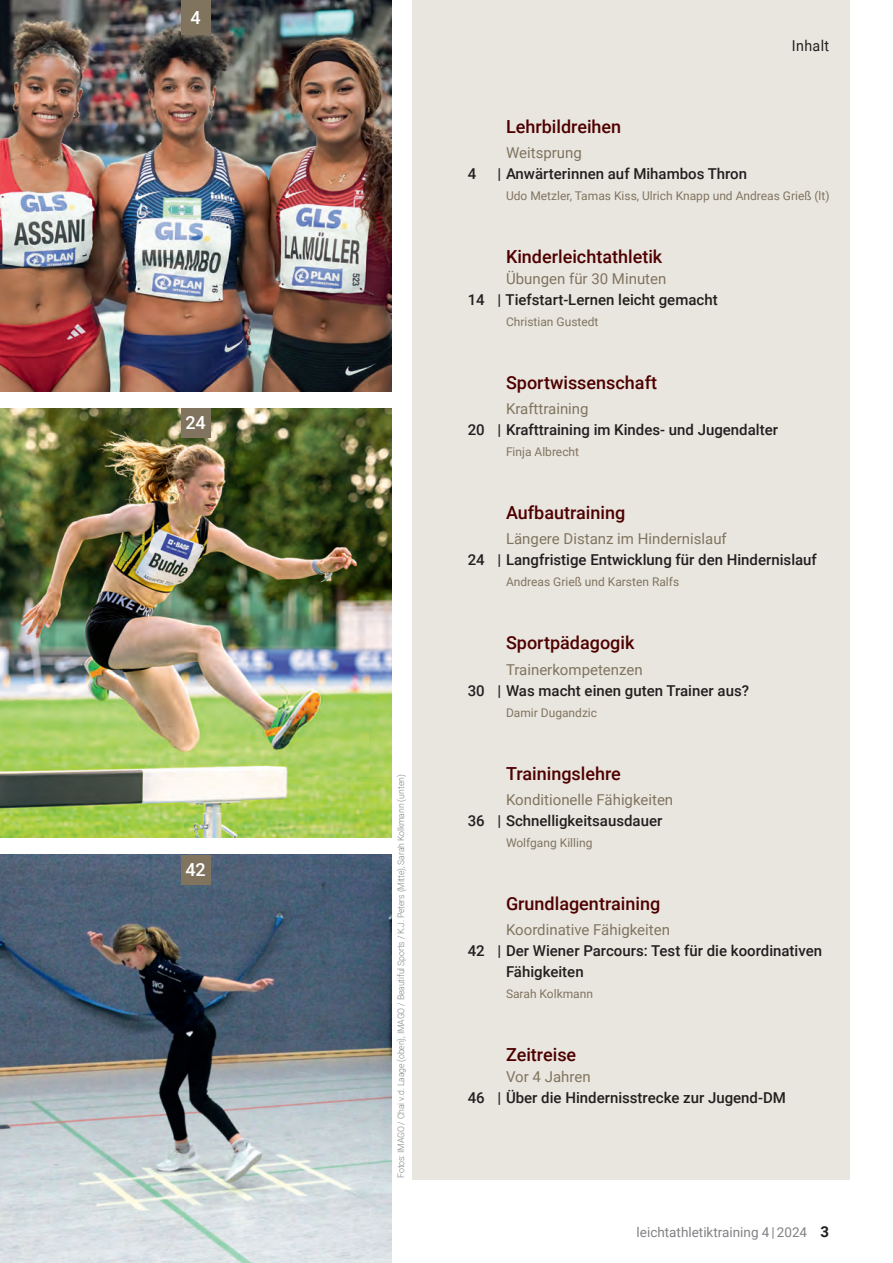
<style>
.page{position:relative;width:893px;height:1263px;background:#fff}
.page>*{position:absolute;margin:0;border:0;box-sizing:border-box;transform-origin:0 0}
.t1{font:500 18px "Roboto";color:#4e0000}
.t2{font:500 18px "Roboto";color:#fff}
.t3{font:500 15px/21px "Roboto";color:#231f20}
.t4{font:15px "Roboto";color:#80745f}
.t5{font:15px "Roboto";letter-spacing:.025em;color:#231f20;scale:.95 1}
.t6{font:13.5px "Roboto";color:#808285}
.t7{font:12px "Roboto";color:#80745f}
.t8{font:300 9px "Roboto";letter-spacing:-.015em;color:#808285}
.s1{font-weight:700;font-size:15px;color:#231f20}
</style>
<div class="page">
<img style="left:0;top:855px;width:391px;height:408px">
<div style="left:181px;top:855px;width:29px;height:29px;background:#80745f"></div>
<div style="left:412px;top:0;width:438px;height:1179px;background:#e9e6e0"></div>
<img style="left:0;top:0;width:391px;height:391px">
<div style="left:181px;top:0;width:29px;height:34px;background:#80745f"></div>
<img style="left:0;top:408px;width:391px;height:430px">
<div style="left:181px;top:408px;width:29px;height:30px;background:#80745f"></div>
<p class="t2" style="left:190px;top:7px;width:12px">4</p>
<p class="t2" style="left:185px;top:412px;width:22px">24</p>
<p class="t2" style="left:185px;top:859px;width:22px">42</p>
<p class="t8" style="left:396px;top:1178px;width:405px;rotate:-90deg">Fotos: IMAGO / Chai v.d. Laage (oben), IMAGO / Beautiful Sports / K.J. Peters (Mitte), Sarah Kolkmann (unten)</p>
<p class="t1" style="left:506px;top:116px;width:117px">Lehrbildreihen</p>
<p class="t4" style="left:506px;top:144px;width:77px">Weitsprung</p>
<p class="t5" style="left:792px;top:37px;width:41px">Inhalt</p>
<p class="t3" style="left:468px;top:163px;width:10px">4</p>
<p class="t3" style="left:497px;top:163px;width:251px">| Anwärterinnen auf Mihambos Thron</p>
<p class="t7" style="left:506px;top:189px;width:325px">Udo Metzler, Tamas Kiss, Ulrich Knapp und Andreas Grieß (lt)</p>
<p class="t1" style="left:506px;top:246px;width:158px">Kinderleichtathletik</p>
<p class="t4" style="left:506px;top:270px;width:162px">Übungen für 30 Minuten</p>
<p class="t3" style="left:468px;top:289px;width:251px">14 | Tiefstart-Lernen leicht gemacht</p>
<p class="t7" style="left:506px;top:315px;width:94px">Christian Gustedt</p>
<p class="t1" style="left:506px;top:372px;width:153px">Sportwissenschaft</p>
<p class="t4" style="left:506px;top:400px;width:84px">Krafttraining</p>
<p class="t3" style="left:468px;top:419px;width:312px">20 | Krafttraining im Kindes- und Jugendalter</p>
<p class="t7" style="left:506px;top:445px;width:75px">Finja Albrecht</p>
<p class="t1" style="left:506px;top:502px;width:121px">Aufbautraining</p>
<p class="t4" style="left:506px;top:530px;width:222px">Längere Distanz im Hindernislauf</p>
<p class="t3" style="left:468px;top:550px;width:351px">24 | Langfristige Entwicklung für den Hindernislauf</p>
<p class="t7" style="left:506px;top:575px;width:175px">Andreas Grieß und Karsten Ralfs</p>
<p class="t1" style="left:506px;top:633px;width:130px">Sportpädagogik</p>
<p class="t4" style="left:506px;top:661px;width:138px">Trainerkompetenzen</p>
<p class="t3" style="left:468px;top:680px;width:283px">30 | Was macht einen guten Trainer aus?</p>
<p class="t7" style="left:506px;top:705px;width:93px">Damir Dugandzic</p>
<p class="t1" style="left:506px;top:763px;width:116px">Trainingslehre</p>
<p class="t4" style="left:506px;top:791px;width:169px">Konditionelle Fähigkeiten</p>
<p class="t3" style="left:468px;top:810px;width:196px">36 | Schnelligkeitsausdauer</p>
<p class="t7" style="left:506px;top:836px;width:88px">Wolfgang Killing</p>
<p class="t1" style="left:506px;top:893px;width:156px">Grundlagentraining</p>
<p class="t4" style="left:506px;top:921px;width:165px">Koordinative Fähigkeiten</p>
<p class="t3" style="left:506px;top:940px;width:318px;text-indent:-38px">42 | Der Wiener Parcours: Test für die koordinativen<br>Fähigkeiten</p>
<p class="t7" style="left:506px;top:987px;width:89px">Sarah Kolkmann</p>
<p class="t1" style="left:506px;top:1044px;width:72px">Zeitreise</p>
<p class="t4" style="left:506px;top:1068px;width:86px">Vor 4 Jahren</p>
<p class="t3" style="left:468px;top:1087px;width:320px">46 | Über die Hindernisstrecke zur Jugend-DM</p>
<p class="t6" style="left:637px;top:1224px;width:194px">leichtathletiktraining 4 | 2024 <span class="s1">3</span></p>
</div>
